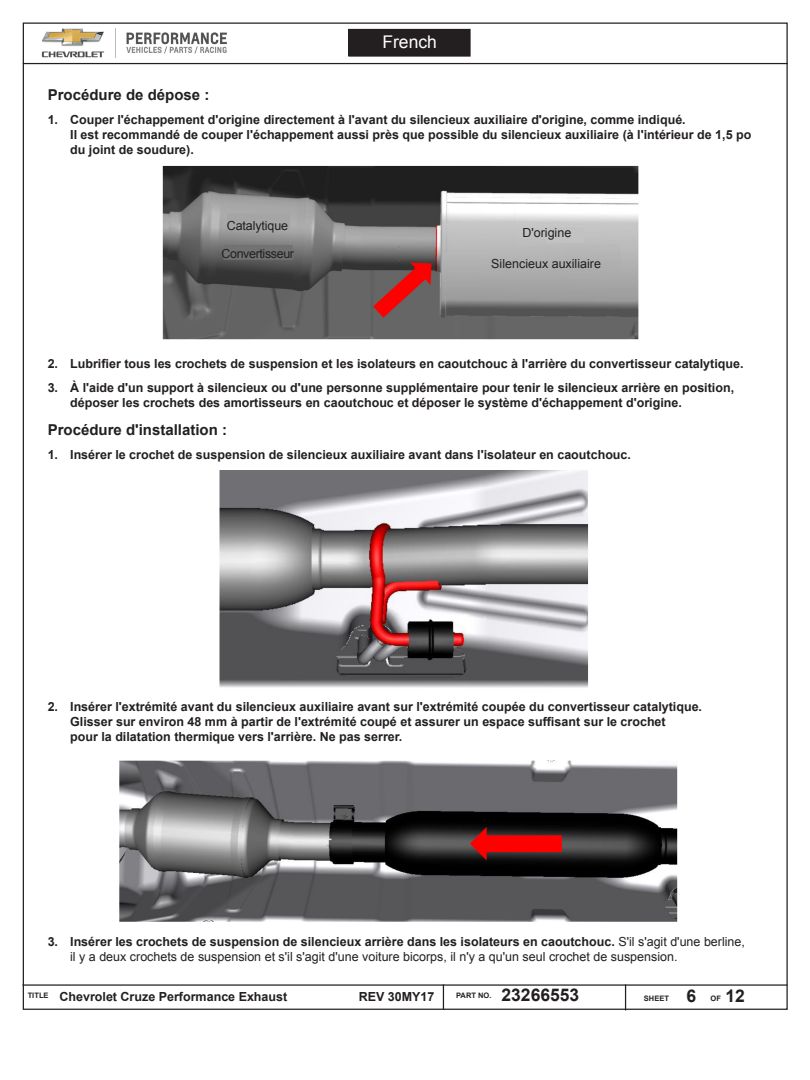
<style>
.page{position:relative;width:810px;height:1080px;background:#fff}
.page>*{position:absolute;margin:0;border:0;box-sizing:border-box;transform-origin:0 0}
.t1{font:700 17.5px "Arial";color:#231f20}
.t2{font:17.5px "Arial";color:#fff}
.para_text_italic{font:700 15px "Arial";color:#231f20}
.t3{font:700 12.5px/15px "Arial";color:#231f20}
.para_text_italic-2{font:12.5px/15px "Arial";color:#231f20}
.para_text_italic-3{font:12.5px "Arial";letter-spacing:-.03em;color:#231f20}
.t4{font:700 7.5px "Arial";color:#231f20}
.s1{font-weight:700}
</style>
<div class="page">
<hr style="left:22px;top:984px;width:766px;height:2px;background:#231f20">
<svg style="left:443px;top:984px;width:1px;height:26px"></svg>
<svg style="left:625px;top:984px;width:1px;height:26px"></svg>
<hr style="left:23px;top:63px;width:765px;height:1px;background:#231f20">
<img style="left:41px;top:28px;width:186px;height:30px">
<div style="left:349px;top:29px;width:121px;height:27px;background:#231f20"></div>
<div style="left:348px;top:29px;width:123px;height:28px;border:1px solid #231f20"></div>
<img style="left:162px;top:165px;width:477px;height:175px">
<img style="left:219px;top:471px;width:370px;height:217px">
<img style="left:119px;top:760px;width:559px;height:162px">
<h1 class="t2" style="left:382px;top:31px;width:56px">French</h1>
<p class="para_text_italic" style="left:48px;top:85px;width:163px">Procédure de dépose :</p>
<p class="t3" style="left:70px;top:113px;width:683px;text-indent:-22px">1. Couper l'échappement d'origine directement à l'avant du silencieux auxiliaire d'origine, comme indiqué.<br>Il est recommandé de couper l'échappement aussi près que possible du silencieux auxiliaire (à l'intérieur de 1,5 po du joint de soudure).</p>
<p class="para_text_italic-2" style="left:227px;top:218px;width:63px">Catalytique</p>
<p class="para_text_italic-3" style="left:221px;top:245px;width:74px">Convertisseur</p>
<p class="para_text_italic-2" style="left:522px;top:226px;width:50px">D'origine</p>
<p class="para_text_italic-2" style="left:491px;top:256px;width:111px">Silencieux auxiliaire</p>
<p class="t3" style="left:48px;top:356px;width:697px">2. Lubrifier tous les crochets de suspension et les isolateurs en caoutchouc à l'arrière du convertisseur catalytique.</p>
<p class="t3" style="left:70px;top:381px;width:665px;text-indent:-22px">3. À l'aide d'un support à silencieux ou d'une personne supplémentaire pour tenir le silencieux arrière en position, déposer les crochets des amortisseurs en caoutchouc et déposer le système d'échappement d'origine.</p>
<p class="para_text_italic" style="left:48px;top:419px;width:181px">Procédure d'installation :</p>
<p class="t3" style="left:48px;top:448px;width:585px">1. Insérer le crochet de suspension de silencieux auxiliaire avant dans l'isolateur en caoutchouc.</p>
<p class="t3" style="left:70px;top:699px;width:633px;text-indent:-22px">2. Insérer l'extrémité avant du silencieux auxiliaire avant sur l'extrémité coupée du convertisseur catalytique.<br>Glisser sur environ 48 mm à partir de l'extrémité coupé et assurer un espace suffisant sur le crochet<br>pour la dilatation thermique vers l'arrière. Ne pas serrer.</p>
<p class="para_text_italic-2" style="left:70px;top:934px;width:676px;text-indent:-22px"><span class="s1">3. Insérer les crochets de suspension de silencieux arrière dans les isolateurs en caoutchouc.</span> S'il s'agit d'une berline, il y a deux crochets de suspension et s'il s'agit d'une voiture bicorps, il n'y a qu'un seul crochet de suspension.</p>
<p class="t3" style="left:28px;top:989px;width:261px"><sup>TITLE</sup> Chevrolet Cruze Performance Exhaust</p>
<p class="t3" style="left:359px;top:989px;width:77px">REV 30MY17</p>
<p class="t4" style="left:456px;top:991px;width:37px">PART NO.</p>
<h1 class="t1" style="left:502px;top:983px;width:79px">23266553</h1>
<p class="t4" style="left:644px;top:993px;width:27px">SHEET</p>
<p class="t4" style="left:711px;top:993px;width:12px">OF</p>
<h1 class="t1" style="left:687px;top:985px;width:11px">6</h1>
<h1 class="t1" style="left:726px;top:985px;width:21px">12</h1>
</div>
